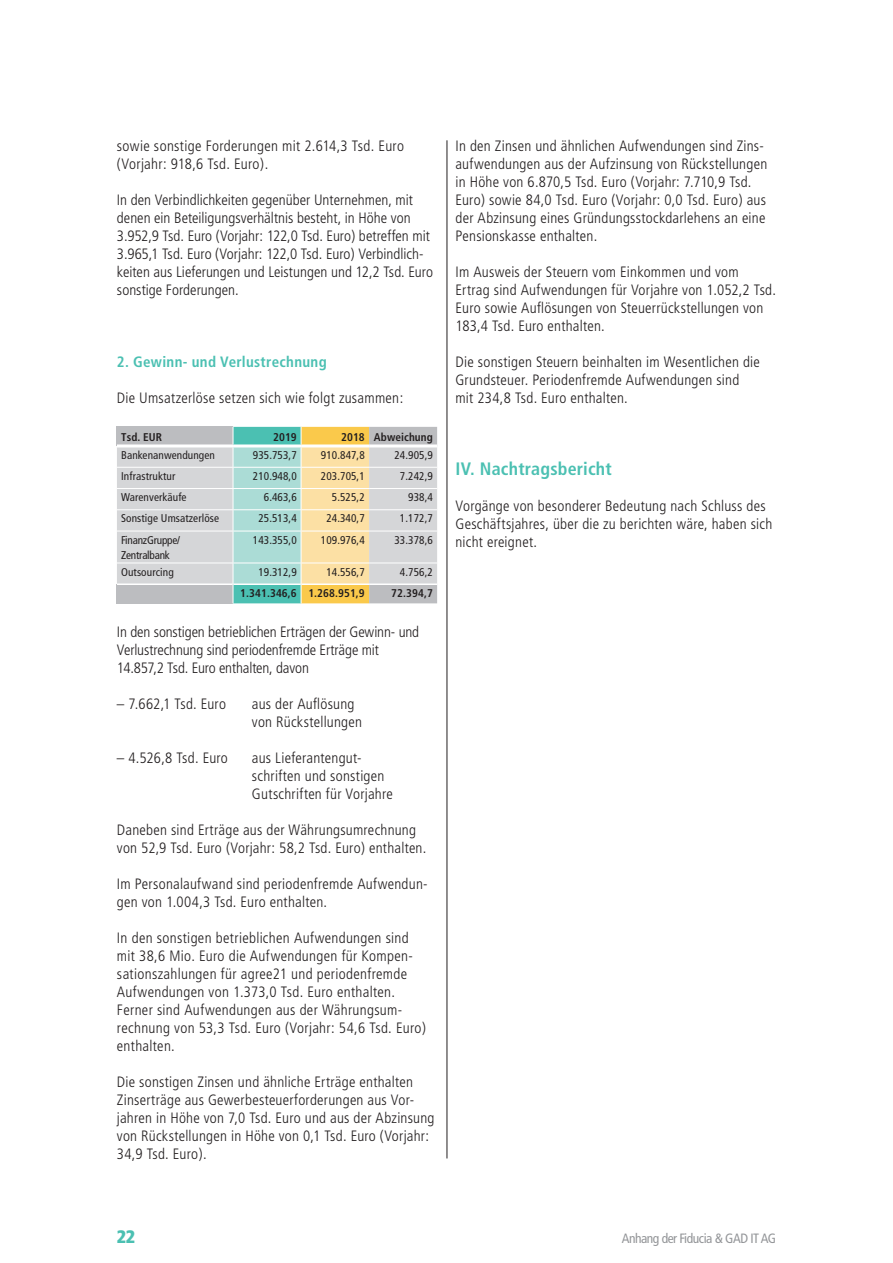
<style>
.page{position:relative;width:893px;height:1263px;background:#fff}
.page>*{position:absolute;margin:0;border:0;box-sizing:border-box;transform-origin:0 0}
.t1{font:700 condensed 18px "Frutiger";letter-spacing:.01em;color:#4bc0b2}
.t2{font:900 condensed 18px "Frutiger";color:#4bc0b2}
.t3{font:300 condensed 15px/18px "Frutiger";letter-spacing:.015em;color:#231f20}
.t4{font:300 condensed 15px/18px "Frutiger";letter-spacing:-.01em;color:#231f20}
.t5{font:700 condensed 15px "Frutiger";letter-spacing:.02em;color:#4bc0b2}
.t6{font:condensed 13.5px "Frutiger";letter-spacing:-.035em;color:#939598}
.t7{font:condensed 11.25px "Frutiger";letter-spacing:.01em;color:#231f20}
.t8{font:700 condensed 11.25px "Frutiger";letter-spacing:.01em;color:#231f20}
.t9{font:condensed 11.25px/15px "Frutiger";letter-spacing:-.02em;color:#231f20}
</style>
<div class="page">
<svg style="left:117px;top:427px;width:320px;height:176px;background:#cfd6c6"></svg>
<hr style="left:117px;top:444px;width:116px;height:3px;background:#fff">
<hr style="left:233px;top:444px;width:68px;height:3px;background:#fff">
<hr style="left:301px;top:444px;width:68px;height:3px;background:#fff">
<hr style="left:369px;top:444px;width:68px;height:3px;background:#fff">
<hr style="left:447px;top:140px;width:1px;height:1018px;background:#231f20">
<p class="t3" style="left:117px;top:137px;width:289px">sowie sonstige Forderungen mit 2.614,3 Tsd. Euro (Vorjahr: 918,6 Tsd. Euro).</p>
<p class="t3" style="left:117px;top:191px;width:318px">In den Verbindlichkeiten gegenüber Unternehmen, mit denen ein Beteiligungsverhältnis besteht, in Höhe von 3.952,9 Tsd. Euro (Vorjahr: 122,0 Tsd. Euro) betreffen mit 3.965,1 Tsd. Euro (Vorjahr: 122,0 Tsd. Euro) Verbindlich&shy;keiten aus Lieferungen und Leistungen und 12,2 Tsd. Euro sonstige Forderungen.</p>
<p class="t5" style="left:117px;top:353px;width:211px">2. Gewinn- und Verlustrechnung</p>
<p class="t3" style="left:117px;top:389px;width:288px">Die Umsatzerlöse setzen sich wie folgt zusammen:</p>
<p class="t8" style="left:121px;top:430px;width:42px">Tsd. EUR</p>
<p class="t8" style="left:273px;top:430px;width:25px">2019</p>
<p class="t8" style="left:341px;top:430px;width:93px">2018 Abweichung</p>
<p class="t7" style="left:121px;top:448px;width:95px">Bankenanwendungen</p>
<p class="t7" style="left:253px;top:448px;width:45px">935.753,7</p>
<p class="t7" style="left:321px;top:448px;width:45px">910.847,8</p>
<p class="t7" style="left:394px;top:448px;width:40px">24.905,9</p>
<p class="t7" style="left:121px;top:469px;width:56px">Infrastruktur</p>
<p class="t7" style="left:253px;top:469px;width:45px">210.948,0</p>
<p class="t7" style="left:321px;top:469px;width:45px">203.705,1</p>
<p class="t7" style="left:400px;top:469px;width:34px">7.242,9</p>
<p class="t7" style="left:121px;top:491px;width:67px">Warenverkäufe</p>
<p class="t7" style="left:264px;top:491px;width:34px">6.463,6</p>
<p class="t7" style="left:332px;top:491px;width:34px">5.525,2</p>
<p class="t7" style="left:408px;top:491px;width:26px">938,4</p>
<p class="t7" style="left:121px;top:512px;width:99px">Sonstige Umsatzerlöse</p>
<p class="t7" style="left:258px;top:512px;width:40px">25.513,4</p>
<p class="t7" style="left:326px;top:512px;width:40px">24.340,7</p>
<p class="t7" style="left:400px;top:512px;width:34px">1.172,7</p>
<p class="t9" style="left:121px;top:532px;width:60px">FinanzGruppe/<br>Zentralbank</p>
<p class="t7" style="left:253px;top:533px;width:45px">143.355,0</p>
<p class="t7" style="left:321px;top:533px;width:45px">109.976,4</p>
<p class="t7" style="left:394px;top:533px;width:40px">33.378,6</p>
<p class="t7" style="left:121px;top:565px;width:54px">Outsourcing</p>
<p class="t7" style="left:258px;top:565px;width:40px">19.312,9</p>
<p class="t7" style="left:326px;top:565px;width:40px">14.556,7</p>
<p class="t7" style="left:400px;top:565px;width:34px">4.756,2</p>
<p class="t8" style="left:240px;top:586px;width:126px">1.341.346,6 1.268.951,9</p>
<p class="t8" style="left:391px;top:586px;width:43px">72.394,7</p>
<p class="t4" style="left:117px;top:623px;width:304px">In den sonstigen betrieblichen Erträgen der Gewinn- und<br>Verlustrechnung sind periodenfremde Erträge mit<br>14.857,2 Tsd. Euro enthalten, davon</p>
<p class="t3" style="left:117px;top:695px;width:111px">– 7.662,1 Tsd. Euro</p>
<p class="t3" style="left:252px;top:695px;width:112px">aus der Auflösung von Rückstellungen</p>
<p class="t3" style="left:117px;top:749px;width:112px">– 4.526,8 Tsd. Euro</p>
<p class="t3" style="left:252px;top:749px;width:142px">aus Lieferantengut&shy;schriften und sonstigen<br>Gutschriften für Vorjahre</p>
<p class="t3" style="left:117px;top:821px;width:311px">Daneben sind Erträge aus der Währungsumrechnung von 52,9 Tsd. Euro (Vorjahr: 58,2 Tsd. Euro) enthalten.</p>
<p class="t3" style="left:117px;top:875px;width:312px">Im Personalaufwand sind periodenfremde Aufwendun&shy;gen von 1.004,3 Tsd. Euro enthalten.</p>
<p class="t3" style="left:117px;top:929px;width:311px">In den sonstigen betrieblichen Aufwendungen sind mit 38,6 Mio. Euro die Aufwendungen für Kompen&shy;sationszahlungen für agree21 und periodenfremde Aufwendungen von 1.373,0 Tsd. Euro enthalten.<br>Ferner sind Aufwendungen aus der Währungsum&shy;rechnung von 53,3 Tsd. Euro (Vorjahr: 54,6 Tsd. Euro) enthalten.</p>
<p class="t3" style="left:117px;top:1073px;width:319px">Die sonstigen Zinsen und ähnliche Erträge enthalten Zinserträge aus Gewerbesteuerforderungen aus Vor&shy;jahren in Höhe von 7,0 Tsd. Euro und aus der Abzinsung von Rückstellungen in Höhe von 0,1 Tsd. Euro (Vorjahr:<br>34,9 Tsd. Euro).</p>
<p class="t3" style="left:455px;top:137px;width:313px">In den Zinsen und ähnlichen Aufwendungen sind Zins&shy;aufwendungen aus der Aufzinsung von Rückstellungen in Höhe von 6.870,5 Tsd. Euro (Vorjahr: 7.710,9 Tsd.<br>Euro) sowie 84,0 Tsd. Euro (Vorjahr: 0,0 Tsd. Euro) aus der Abzinsung eines Gründungsstockdarlehens an eine Pensionskasse enthalten.</p>
<p class="t3" style="left:455px;top:263px;width:322px">Im Ausweis der Steuern vom Einkommen und vom Ertrag sind Aufwendungen für Vorjahre von 1.052,2 Tsd.<br>Euro sowie Auflösungen von Steuerrückstellungen von 183,4 Tsd. Euro enthalten.</p>
<p class="t3" style="left:455px;top:353px;width:306px">Die sonstigen Steuern beinhalten im Wesentlichen die<br>Grundsteuer. Periodenfremde Aufwendungen sind mit 234,8 Tsd. Euro enthalten.</p>
<p class="t1" style="left:455px;top:458px;width:158px">IV. Nachtragsbericht</p>
<p class="t3" style="left:455px;top:497px;width:318px">Vorgänge von besonderer Bedeutung nach Schluss des<br>Geschäftsjahres, über die zu berichten wäre, haben sich nicht ereignet.</p>
<p class="t2" style="left:117px;top:1226px;width:20px">22</p>
<p class="t6" style="left:622px;top:1231px;width:156px">Anhang der Fiducia &amp; GAD IT AG</p>
</div>
